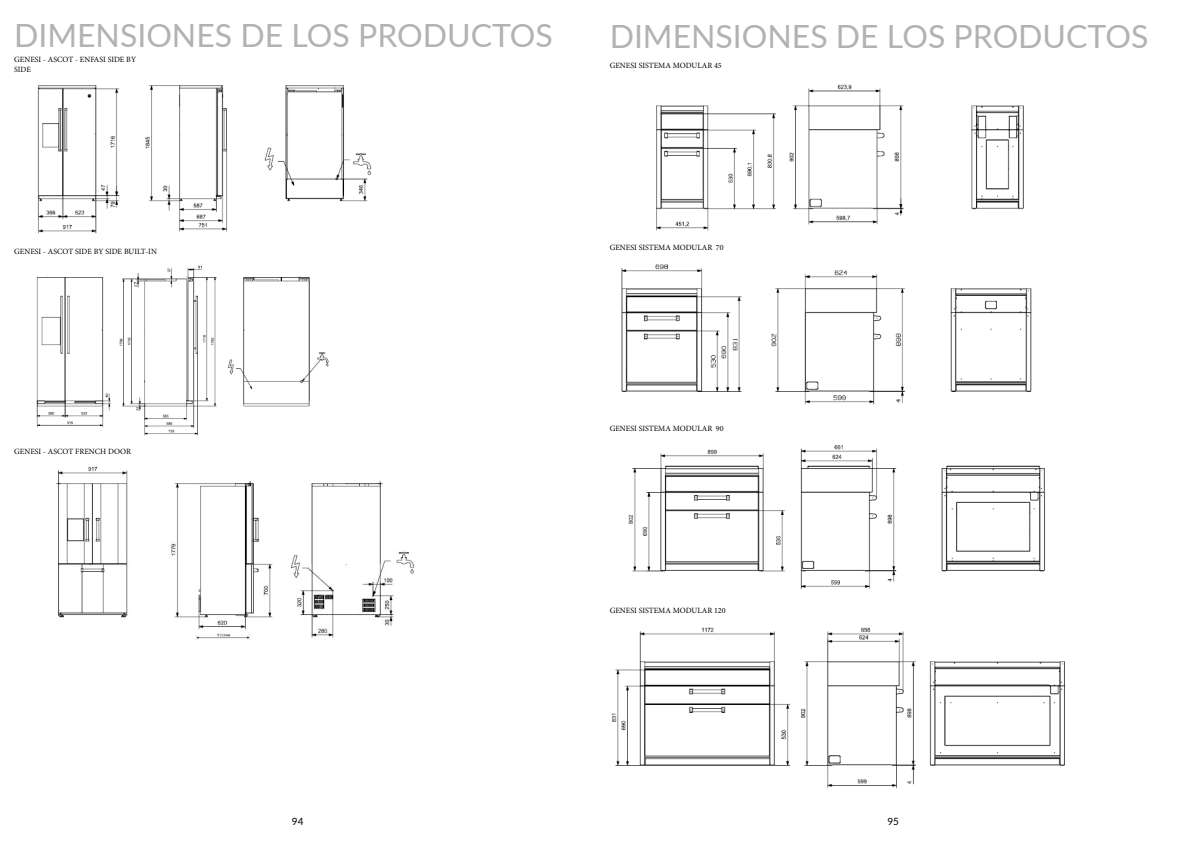
<style>
.page{position:relative;width:1191px;height:842px;background:#fff}
.page>*{position:absolute;margin:0;border:0;box-sizing:border-box;transform-origin:0 0}
.t1{font:32px "Lato";color:#b3b2b2}
.t2{font:10px "Lato";color:#000}
.t3{font:8px/9.6px "Minion Pro";color:#000}
</style>
<div class="page">
<img style="left:656px;top:84px;width:368px;height:147px">
<img style="left:621px;top:264px;width:411px;height:141px">
<img style="left:628px;top:445px;width:417px;height:144px">
<img style="left:611px;top:627px;width:454px;height:161px">
<div style="left:961px;top:772px;width:116px;height:20px;background:#fff"></div>
<img style="left:37px;top:85px;width:335px;height:149px">
<img style="left:36px;top:265px;width:293px;height:171px">
<img style="left:56px;top:467px;width:359px;height:172px">
<div style="left:404px;top:598px;width:76px;height:51px;background:#fff"></div>
<h1 class="t1" style="left:14px;top:12px;width:540px">DIMENSIONES DE LOS PRODUCTOS</h1>
<p class="t3" style="left:14px;top:55px;width:123px">GENESI - ASCOT - ENFASI SIDE BY<br>SIDE</p>
<h1 class="t1" style="left:609px;top:14px;width:540px">DIMENSIONES DE LOS PRODUCTOS</h1>
<p class="t3" style="left:609px;top:61px;width:114px">GENESI SISTEMA MODULAR 45</p>
<p class="t3" style="left:14px;top:246px;width:144px">GENESI - ASCOT SIDE BY SIDE BUILT-IN</p>
<p class="t3" style="left:14px;top:447px;width:118px">GENESI - ASCOT FRENCH DOOR</p>
<p class="t3" style="left:609px;top:242px;width:115px">GENESI SISTEMA MODULAR 70</p>
<p class="t3" style="left:609px;top:424px;width:115px">GENESI SISTEMA MODULAR 90</p>
<p class="t3" style="left:609px;top:606px;width:117px">GENESI SISTEMA MODULAR 120</p>
<p class="t2" style="left:292px;top:814px;width:13px">94</p>
<p class="t2" style="left:887px;top:814px;width:13px">95</p>
</div>
